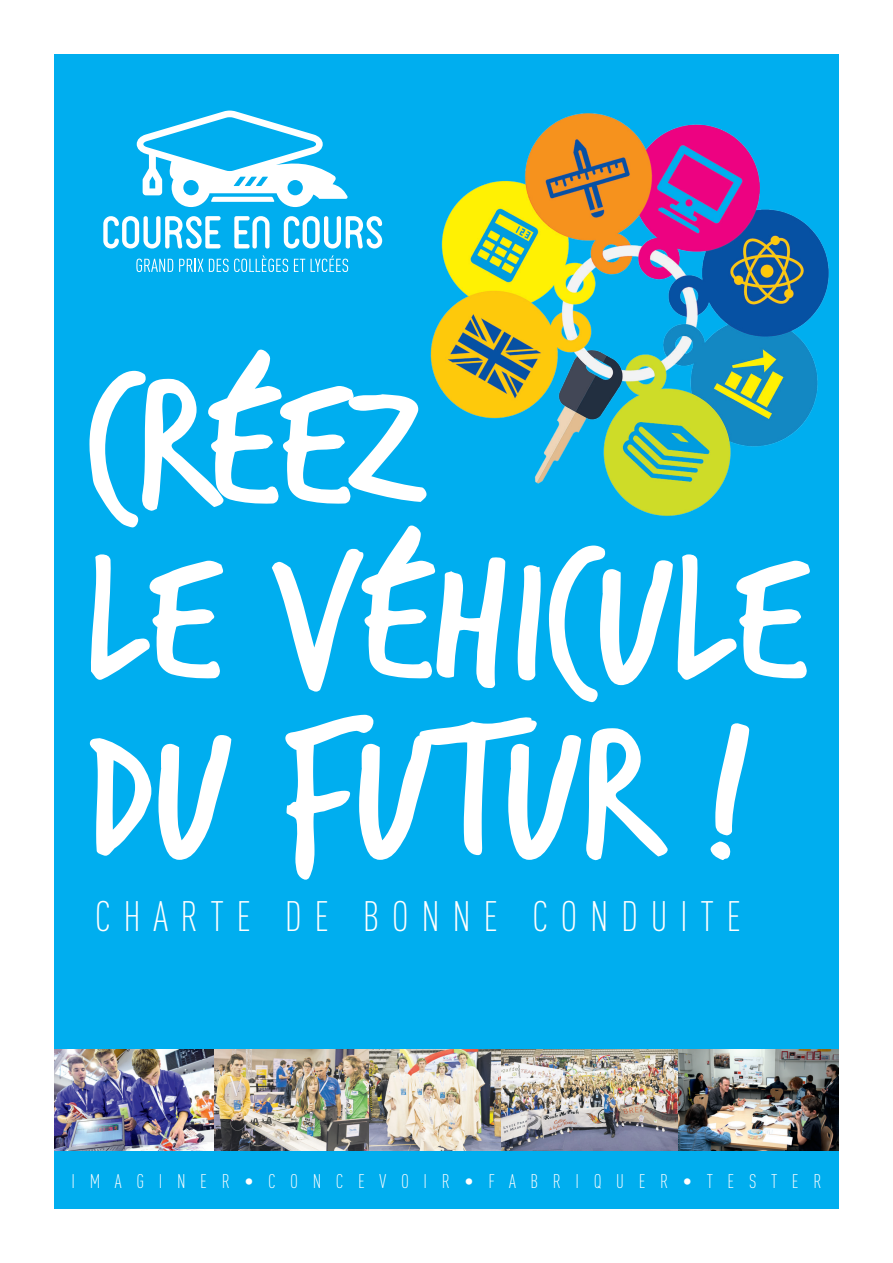
<style>
.page{position:relative;width:893px;height:1263px;background:#fff}
.page>*{position:absolute;margin:0;border:0;box-sizing:border-box;transform-origin:0 0}
.t1{font:196.5px/174.8px "Trash Hand";color:#fff}
.t2{font:300 42px "DIN Cond";letter-spacing:.3em;color:#fff}
.t3{font:300 19.5px "DIN Cond";letter-spacing:.75em;color:#fff}
</style>
<div class="page">
<div style="left:54px;top:54px;width:785px;height:1155px;background:#00aeef"></div>
<svg style="left:103px;top:216px;width:118px;height:32px"></svg>
<svg style="left:234px;top:216px;width:35px;height:32px"></svg>
<svg style="left:284px;top:216px;width:98px;height:32px"></svg>
<svg style="left:136px;top:259px;width:37px;height:13px"></svg>
<svg style="left:179px;top:255px;width:109px;height:17px"></svg>
<svg style="left:294px;top:259px;width:11px;height:13px"></svg>
<svg style="left:311px;top:255px;width:37px;height:17px"></svg>
<svg style="left:137px;top:111px;width:211px;height:96px"></svg>
<img style="left:430px;top:113px;width:399px;height:403px">
<img style="left:54px;top:1049px;width:448px;height:102px">
<img style="left:502px;top:1049px;width:337px;height:102px">
<h1 class="t1" style="left:86px;top:365px;width:722px">CRÉEZ<br>LE VÉHICULE<br>DU FUTUR !</h1>
<h2 class="t2" style="left:95px;top:892px;width:648px">CHARTE DE BONNE CONDUITE</h2>
<p class="t3" style="left:71px;top:1170px;width:751px">IMAGINER•CONCEVOIR•FABRIQUER•TESTER</p>
</div>
